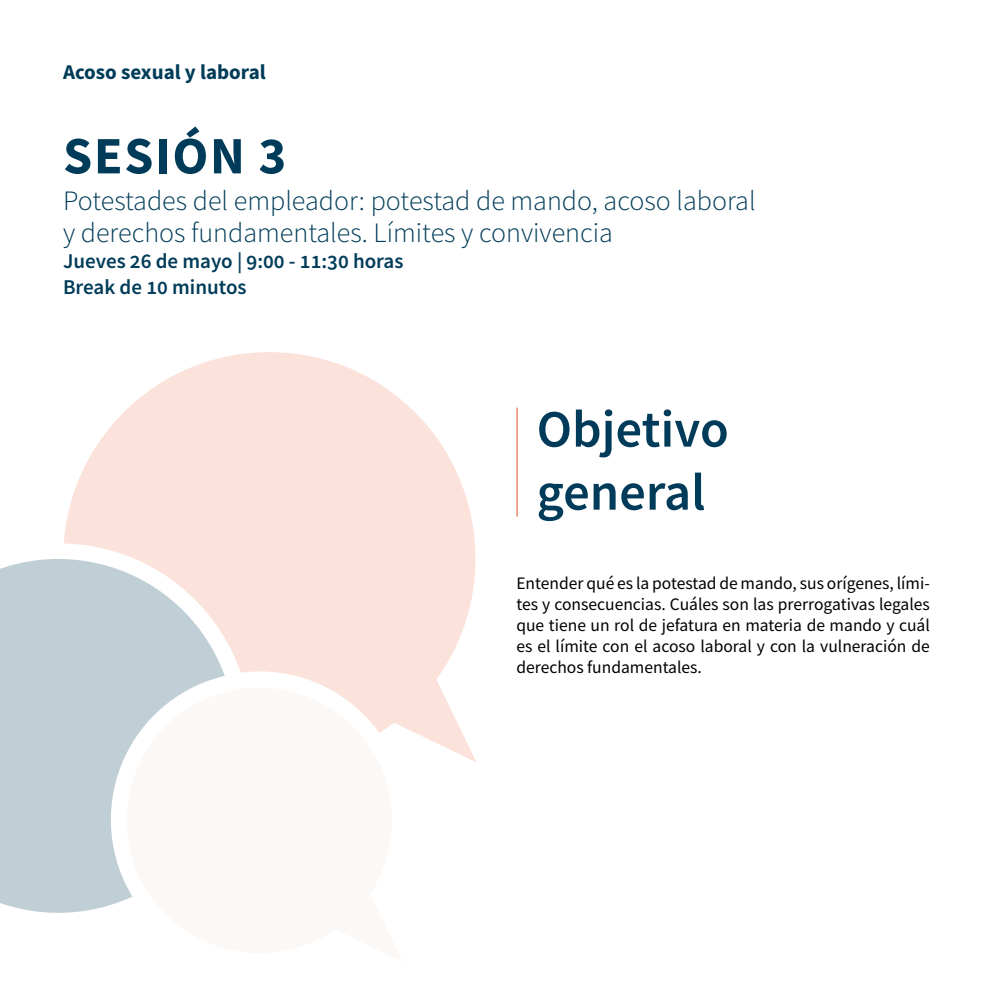
<style>
.page{position:relative;width:993px;height:993px;background:#fff}
.page>*{position:absolute;margin:0;border:0;box-sizing:border-box;transform-origin:0 0}
.t1{font:600 52.5px/63px "Source Sans Pro";color:#003c59}
.t2{font:700 52.5px "Source Sans Pro";letter-spacing:.03em;color:#003c59}
.t3{font:300 28px/31.5px "Source Sans Pro";color:#003c59}
.t4{font:600 21px/26.2px "Source Sans Pro";color:#003c59}
.t5{font:700 21px "Source Sans Pro";color:#003c59}
.t6{font:17.5px/21px "Source Sans Pro";color:#000;text-align:justify}
</style>
<div class="page">
<hr style="left:516px;top:407px;width:1px;height:109px;background:#f28b71">
<svg style="left:64px;top:352px;width:412px;height:410px;fill:#fbe2db"></svg>
<svg style="left:0;top:558px;width:225px;height:355px;background:#c7d2d8"></svg>
<svg style="left:122px;top:684px;width:281px;height:229px;fill:#fbf8f6"></svg>
<p class="t5" style="left:63px;top:58px;width:204px">Acoso sexual y laboral</p>
<h1 class="t2" style="left:63px;top:120px;width:225px">SESIÓN 3</h1>
<h2 class="t3" style="left:63px;top:185px;width:694px">Potestades del empleador: potestad de mando, acoso laboral y derechos fundamentales. Límites y convivencia</h2>
<p class="t4" style="left:63px;top:247px;width:342px">Jueves 26 de mayo | 9:00 - 11:30 horas<br>Break de 10 minutos</p>
<h1 class="t1" style="left:536px;top:397px;width:194px">Objetivo general</h1>
<p class="t6" style="left:516px;top:572px;width:415px">Entender qué es la potestad de mando, sus orígenes, lími&shy;tes y consecuencias. Cuáles son las prerrogativas legales que tiene un rol de jefatura en materia de mando y cuál es el límite con el acoso laboral y con la vulneración de derechos fundamentales.</p>
</div>
